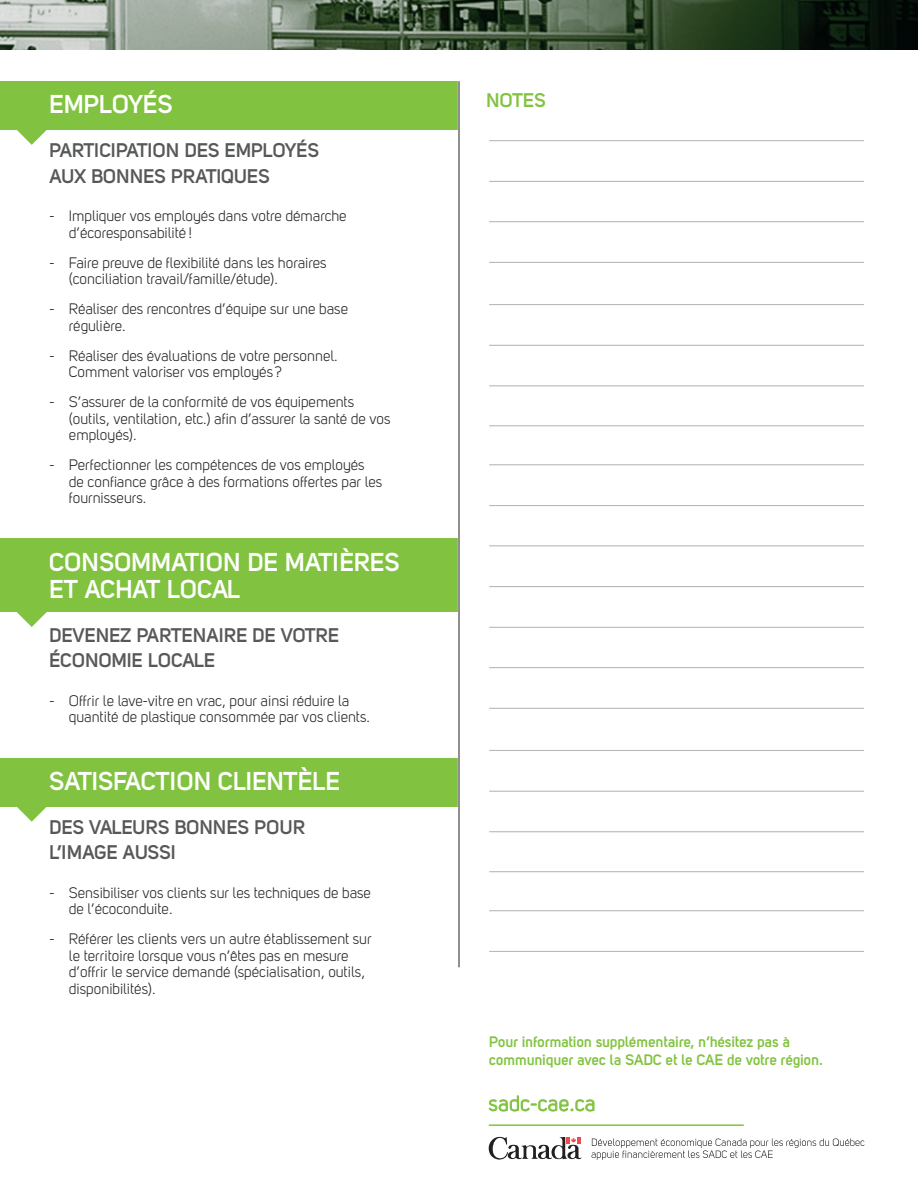
<style>
.page{position:relative;width:918px;height:1188px;background:#fff}
.page>*{position:absolute;margin:0;border:0;box-sizing:border-box;transform-origin:0 0}
.t1{font:700 25.5px/27px "Uni Sans Semi";color:#fff}
.t2{font:21px "Uni Sans Book";letter-spacing:.025em;color:#81c340}
.t3{font:700 19.5px/25.5px "Uni Sans Semi";color:#57585a}
.t4{font:700 19.5px "Uni Sans Semi";color:#81c340}
.t5{font:15px/16.5px "Uni Sans Book";color:#231f20}
.t6{font:700 15px/18px "Uni Sans Semi";color:#81c340}
</style>
<div class="page">
<div style="left:0;top:81px;width:459px;height:49px;background:#81c340"></div>
<svg style="left:17px;top:130px;width:30px;height:15px"></svg>
<div style="left:0;top:758px;width:459px;height:49px;background:#81c340"></div>
<svg style="left:17px;top:807px;width:30px;height:15px"></svg>
<div style="left:0;top:539px;width:459px;height:73px;background:#81c340"></div>
<svg style="left:16px;top:612px;width:31px;height:15px"></svg>
<hr style="left:489px;top:221px;width:375px;height:1px;background:#b8b9bc">
<hr style="left:489px;top:667px;width:375px;height:1px;background:#b8b9bc">
<hr style="left:489px;top:545px;width:375px;height:1px;background:#b8b9bc">
<hr style="left:489px;top:140px;width:375px;height:1px;background:#b8b9bc">
<hr style="left:489px;top:464px;width:375px;height:1px;background:#b8b9bc">
<hr style="left:489px;top:910px;width:375px;height:1px;background:#b8b9bc">
<hr style="left:489px;top:304px;width:375px;height:1px;background:#b8b9bc">
<hr style="left:489px;top:750px;width:375px;height:1px;background:#b8b9bc">
<hr style="left:489px;top:262px;width:375px;height:1px;background:#b8b9bc">
<hr style="left:489px;top:708px;width:375px;height:1px;background:#b8b9bc">
<hr style="left:489px;top:586px;width:375px;height:1px;background:#b8b9bc">
<hr style="left:489px;top:181px;width:375px;height:1px;background:#b8b9bc">
<hr style="left:489px;top:627px;width:375px;height:1px;background:#b8b9bc">
<hr style="left:489px;top:505px;width:375px;height:1px;background:#b8b9bc">
<hr style="left:489px;top:951px;width:375px;height:1px;background:#b8b9bc">
<hr style="left:489px;top:345px;width:375px;height:1px;background:#b8b9bc">
<hr style="left:489px;top:791px;width:375px;height:1px;background:#b8b9bc">
<hr style="left:489px;top:425px;width:375px;height:1px;background:#b8b9bc">
<hr style="left:489px;top:871px;width:375px;height:1px;background:#b8b9bc">
<hr style="left:489px;top:385px;width:375px;height:1px;background:#b8b9bc">
<hr style="left:489px;top:831px;width:375px;height:1px;background:#b8b9bc">
<svg style="left:488px;top:1095px;width:107px;height:17px"></svg>
<hr style="left:489px;top:1124px;width:255px;height:2px;background:#81c340">
<img style="left:0;top:0;width:918px;height:49px">
<svg style="left:489px;top:1136px;width:93px;height:24px"></svg>
<svg style="left:591px;top:1138px;width:274px;height:22px"></svg>
<hr style="left:458px;top:78px;width:2px;height:886px;background:#fff">
<hr style="left:459px;top:81px;width:1px;height:886px;background:#231f20">
<h1 class="t1" style="left:49px;top:90px;width:125px">EMPLOYÉS</h1>
<h3 class="t3" style="left:49px;top:138px;width:271px">PARTICIPATION DES EMPLOYÉS<br>AUX BONNES PRATIQUES</h3>
<p class="t5" style="left:69px;top:208px;width:279px;text-indent:-20px">- Impliquer vos employés dans votre démarche d’écoresponsabilité !</p>
<p class="t5" style="left:69px;top:254px;width:259px;text-indent:-20px">- Faire preuve de flexibilité dans les horaires (conciliation travail/famille/étude).</p>
<p class="t5" style="left:69px;top:301px;width:281px;text-indent:-20px">- Réaliser des rencontres d’équipe sur une base régulière.</p>
<p class="t5" style="left:69px;top:347px;width:270px;text-indent:-20px">- Réaliser des évaluations de votre personnel.<br>Comment valoriser vos employés ?</p>
<p class="t5" style="left:69px;top:394px;width:323px;text-indent:-20px">- S’assurer de la conformité de vos équipements (outils, ventilation, etc.) afin d’assurer la santé de vos employés).</p>
<p class="t5" style="left:69px;top:457px;width:315px;text-indent:-20px">- Perfectionner les compétences de vos employés de confiance grâce à des formations offertes par les fournisseurs.</p>
<h1 class="t1" style="left:49px;top:548px;width:352px">CONSOMMATION DE MATIÈRES<br>ET ACHAT LOCAL</h1>
<h3 class="t3" style="left:49px;top:622px;width:291px">DEVENEZ PARTENAIRE DE VOTRE<br>ÉCONOMIE LOCALE</h3>
<p class="t5" style="left:69px;top:692px;width:302px;text-indent:-20px">- Offrir le lave-vitre en vrac, pour ainsi réduire la quantité de plastique consommée par vos clients.</p>
<h1 class="t1" style="left:49px;top:767px;width:292px">SATISFACTION CLIENTÈLE</h1>
<h3 class="t3" style="left:49px;top:814px;width:257px">DES VALEURS BONNES POUR<br>L’IMAGE AUSSI</h3>
<p class="t5" style="left:69px;top:884px;width:304px;text-indent:-20px">- Sensibiliser vos clients sur les techniques de base de l’écoconduite.</p>
<p class="t5" style="left:69px;top:931px;width:304px;text-indent:-20px">- Référer les clients vers un autre établissement sur le territoire lorsque vous n’êtes pas en mesure d’offrir le service demandé (spécialisation, outils, disponibilités).</p>
<h3 class="t4" style="left:487px;top:89px;width:61px">NOTES</h3>
<p class="t6" style="left:489px;top:1032px;width:335px">Pour information supplémentaire, n’hésitez pas à communiquer avec la SADC et le CAE de votre région.</p>
<h2 class="t2" style="left:489px;top:1091px;width:108px">sadc-cae.ca</h2>
</div>
